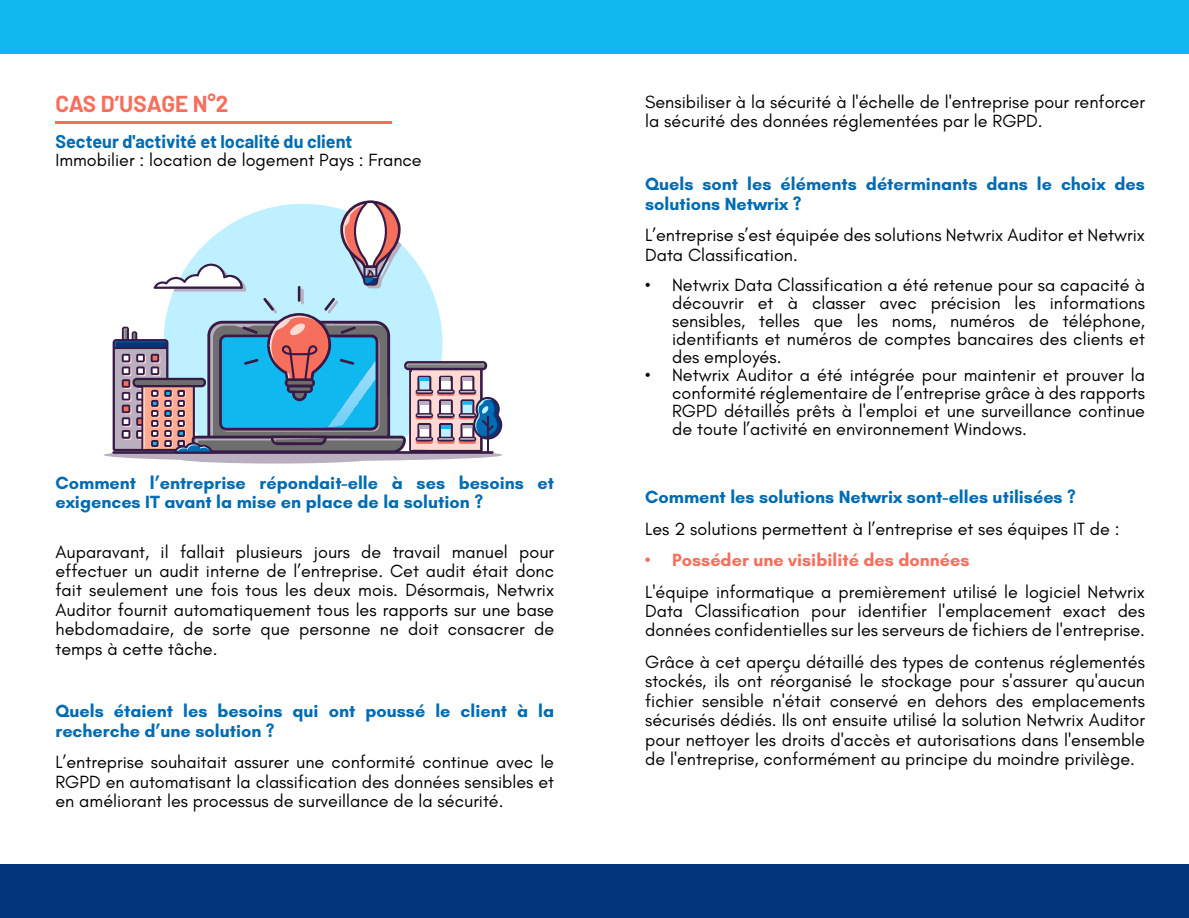
<style>
.page{position:relative;width:1189px;height:918px;background:#fff}
.page>*{position:absolute;margin:0;border:0;box-sizing:border-box;transform-origin:0 0}
.t1{font:700 22.5px "Barlow";letter-spacing:-.01em;color:#f66f5d}
.t2{font:18px/19.5px "Glacial Indifference";color:#000;text-align:justify}
.t3{font:700 18px/19.4px "Glacial Indifference";color:#006cb4}
.t4{font:700 18px "Barlow";color:#006cb3}
.t5{font:700 18px "Glacial Indifference";color:#f66f5d}
</style>
<div class="page">
<div style="left:0;top:0;width:1188px;height:54px;background:#0fb9f0"></div>
<div style="left:0;top:864px;width:1188px;height:54px;background:#00357a"></div>
<hr style="left:55px;top:121px;width:336px;height:3px;background:#f66f5d">
<svg style="left:104px;top:200px;width:398px;height:264px"></svg>
<p class="t1" style="left:55px;top:89px;width:175px">CAS D’USAGE N°2</p>
<p class="t4" style="left:55px;top:130px;width:298px">Secteur d'activité et localité du client</p>
<p class="t2" style="left:55px;top:151px;width:368px">Immobilier : location de logement Pays : France</p>
<p class="t3" style="left:55px;top:474px;width:500px">Comment l’entreprise répondait-elle à ses besoins et exigences IT avant la mise en place de la solution ?</p>
<p class="t2" style="left:55px;top:543px;width:500px">Auparavant, il fallait plusieurs jours de travail manuel pour effectuer un audit interne de l’entreprise. Cet audit était donc fait seulement une fois tous les deux mois. Désormais, Netwrix Auditor fournit automatiquement tous les rapports sur une base hebdomadaire, de sorte que personne ne doit consacrer de temps à cette tâche.</p>
<p class="t3" style="left:55px;top:703px;width:500px">Quels étaient les besoins qui ont poussé le client à la recherche d’une solution ?</p>
<p class="t2" style="left:55px;top:754px;width:500px">L’entreprise souhaitait assurer une conformité continue avec le RGPD en automatisant la classification des données sensibles et en améliorant les processus de surveillance de la sécurité.</p>
<p class="t2" style="left:645px;top:94px;width:501px">Sensibiliser à la sécurité à l'échelle de l'entreprise pour renforcer la sécurité des données réglementées par le RGPD.</p>
<p class="t3" style="left:645px;top:176px;width:501px">Quels sont les éléments déterminants dans le choix des solutions Netwrix ?</p>
<p class="t2" style="left:645px;top:227px;width:501px">L’entreprise s’est équipée des solutions Netwrix Auditor et Netwrix<br>Data Classification.</p>
<p class="t2" style="left:672px;top:277px;width:474px;line-height:18px;text-indent:-27px">• Netwrix Data Classification a été retenue pour sa capacité à découvrir et à classer avec précision les informations sensibles, telles que les noms, numéros de téléphone, identifiants et numéros de comptes bancaires des clients et des employés.</p>
<p class="t2" style="left:672px;top:367px;width:474px;line-height:18px;text-indent:-27px">• Netwrix Auditor a été intégrée pour maintenir et prouver la conformité réglementaire de l’entreprise grâce à des rapports RGPD détaillés prêts à l'emploi et une surveillance continue de toute l’activité en environnement Windows.</p>
<p class="t3" style="left:645px;top:489px;width:432px">Comment les solutions Netwrix sont-elles utilisées ?</p>
<p class="t2" style="left:645px;top:521px;width:476px">Les 2 solutions permettent à l’entreprise et ses équipes IT de :</p>
<p class="t5" style="left:645px;top:553px;width:326px">• Posséder une visibilité des données</p>
<p class="t2" style="left:645px;top:583px;width:501px">L'équipe informatique a premièrement utilisé le logiciel Netwrix Data Classification pour identifier l'emplacement exact des données confidentielles sur les serveurs de fichiers de l'entreprise.</p>
<p class="t2" style="left:645px;top:654px;width:501px">Grâce à cet aperçu détaillé des types de contenus réglementés stockés, ils ont réorganisé le stockage pour s'assurer qu'aucun fichier sensible n'était conservé en dehors des emplacements sécurisés dédiés. Ils ont ensuite utilisé la solution Netwrix Auditor pour nettoyer les droits d'accès et autorisations dans l'ensemble de l'entreprise, conformément au principe du moindre privilège.</p>
</div>
